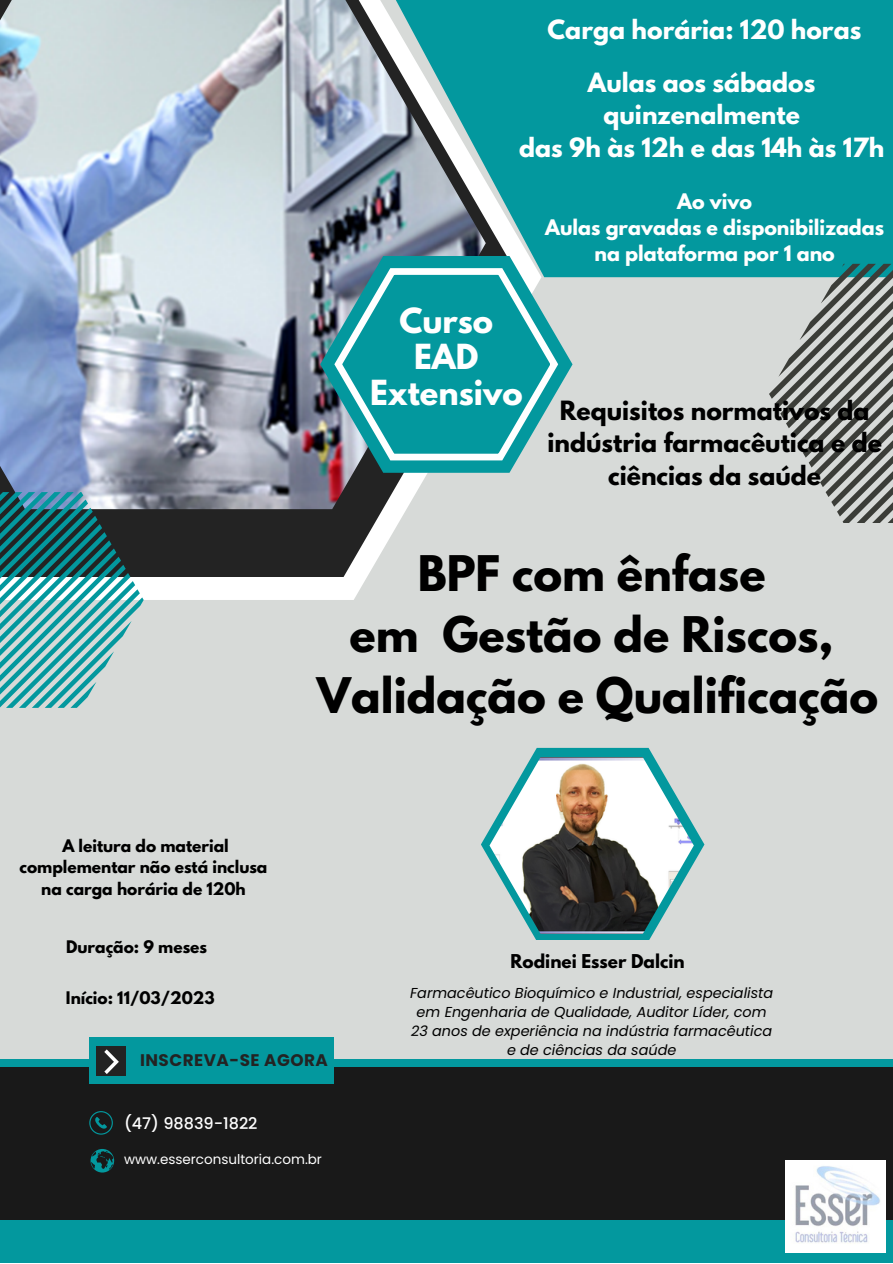
<style>
.page{position:relative;width:893px;height:1264px;background:#fff}
.page>*{position:absolute;margin:0;border:0;box-sizing:border-box;transform-origin:0 0}
.t1{font:700 43.5px/60.8px "League Spartan";color:#000;text-align:center}
.t2{font:700 30.6px/36px "League Spartan";color:#fff;text-align:center}
.t3{font:700 23.55px/32.5px "League Spartan";color:#fff;text-align:center}
.t4{font:700 23.55px/32.5px "League Spartan";color:#000;text-align:center}
.t5{font:700 19.05px/25.8px "League Spartan";color:#fff;text-align:center}
.t6{font:700 16.95px "League Spartan";color:#000}
.t7{font:700 16.8px "Poppins";letter-spacing:.03em;color:#232323}
.t8{font:500 16.05px "Poppins";color:#fff}
.t9{font:700 15.45px/21.3px "League Spartan";color:#000;text-align:center}
.t10{font:italic 14.4px/19px "Poppins";color:#000;text-align:center}
.t11{font:13.5px "Poppins";color:#fff}
</style>
<div class="page">
<div style="left:0;top:0;width:892px;height:1262px;background:#d7dad8"></div>
<div style="left:392px;top:0;width:500px;height:277px;background:#03989e"></div>
<svg style="left:144px;top:228px;width:389px;height:372px"></svg>
<svg style="left:144px;top:167px;width:374px;height:409px;fill:#232323"></svg>
<img style="left:0;top:0;width:485px;height:509px">
<svg style="left:0;top:492px;width:144px;height:215px"></svg>
<svg style="left:769px;top:264px;width:123px;height:259px"></svg>
<img style="left:320px;top:256px;width:252px;height:217px">
<svg style="left:334px;top:268px;width:224px;height:192px;background:#33a5ab"></svg>
<div style="left:0;top:1063px;width:892px;height:199px;background:#191919"></div>
<div style="left:0;top:1059px;width:892px;height:7px;background:#03989e"></div>
<div style="left:89px;top:1036px;width:245px;height:47px;background:#03989e"></div>
<div style="left:97px;top:1046px;width:29px;height:29px;background:#232323"></div>
<svg style="left:104px;top:1049px;width:15px;height:25px"></svg>
<svg style="left:481px;top:748px;width:223px;height:192px"></svg>
<img style="left:489px;top:757px;width:204px;height:177px">
<div style="left:0;top:1220px;width:892px;height:42px;background:#03989e"></div>
<svg style="left:90px;top:1149px;width:24px;height:23px"></svg>
<svg style="left:89px;top:1111px;width:24px;height:23px"></svg>
<img style="left:785px;top:1160px;width:100px;height:92px">
<h3 class="t3" style="left:547px;top:16px;width:315px">Carga horária: 120 horas</h3>
<h3 class="t3" style="left:519px;top:69px;width:367px">Aulas aos sábados quinzenalmente<br>das 9h às 12h e das 14h às 17h</h3>
<h2 class="t2" style="left:370px;top:306px;width:154px">Curso<br>EAD<br>Extensivo</h2>
<h3 class="t5" style="left:545px;top:191px;width:341px">Ao vivo<br>Aulas gravadas e disponibilizadas na plataforma por 1 ano</h3>
<h3 class="t4" style="left:547px;top:397px;width:336px">Requisitos normativos da indústria farmacêutica e de ciências da saúde</h3>
<p class="t9" style="left:20px;top:837px;width:249px">A leitura do material complementar não está inclusa na carga horária de 120h</p>
<h1 class="t1" style="left:317px;top:549px;width:562px">BPF com ênfase<br>em Gestão de Riscos,<br>Validação e Qualificação</h1>
<p class="t9" style="left:66px;top:937px;width:142px">Duração: 9 meses</p>
<p class="t9" style="left:66px;top:988px;width:150px">Início: 11/03/2023</p>
<p class="t7" style="left:140px;top:1048px;width:189px">INSCREVA-SE AGORA</p>
<p class="t8" style="left:124px;top:1112px;width:135px">(47) 98839-1822</p>
<p class="t11" style="left:124px;top:1149px;width:199px">www.esserconsultoria.com.br</p>
<p class="t6" style="left:510px;top:952px;width:176px">Rodinei Esser Dalcin</p>
<p class="t10" style="left:410px;top:983px;width:365px">Farmacêutico Bioquímico e Industrial, especialista em Engenharia de Qualidade, Auditor Líder, com 23 anos de experiência na indústria farmacêutica e de ciências da saúde</p>
</div>
